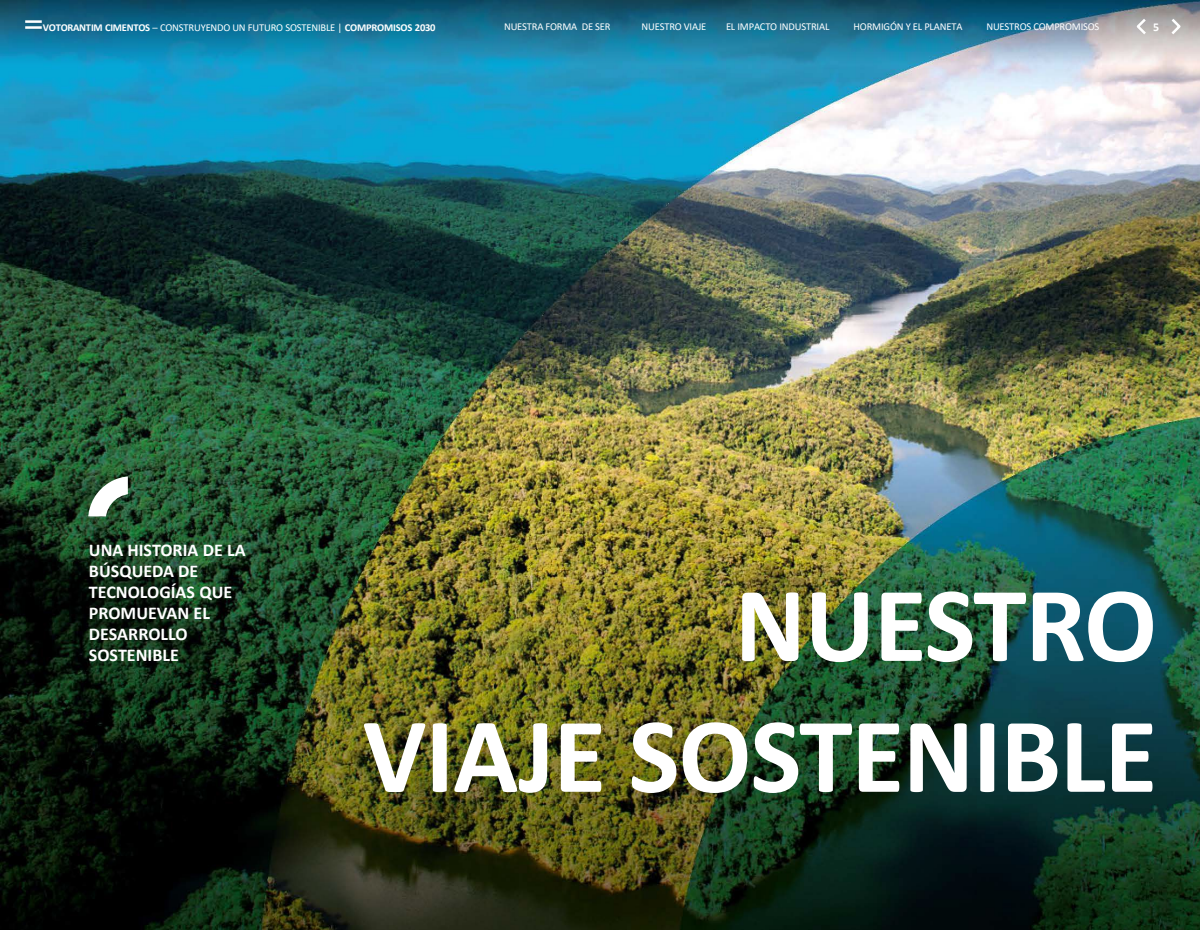
<style>
.page{position:relative;width:1200px;height:930px;background:#fff}
.page>*{position:absolute;margin:0;border:0;box-sizing:border-box;transform-origin:0 0}
.t1{font:700 108px "Calibri";letter-spacing:-.01em;color:#fff}
.t2{font:700 18px/21px "Calibri";color:#fff}
.t3{font:700 12px "Calibri";color:#fff}
.t4{font:10.5px "Calibri";letter-spacing:-.015em;color:#fff}
.t5{font:700 10.5px "Calibri";letter-spacing:-.025em;color:#fff}
.s1{font-weight:400}
</style>
<div class="page">
<img style="left:0;top:0;width:1200px;height:930px">
<svg style="left:88px;top:476px;width:40px;height:40px"></svg>
<svg style="left:1169px;top:16px;width:14px;height:21px"></svg>
<svg style="left:1134px;top:16px;width:15px;height:21px"></svg>
<hr style="left:25px;top:20px;width:17px;height:3px;background:#fff">
<hr style="left:25px;top:26px;width:17px;height:3px;background:#fff">
<p class="t5" style="left:43px;top:20px;width:394px">VOTORANTIM CIMENTOS <span class="s1">– CONSTRUYENDO UN FUTURO SOSTENIBLE |</span> COMPROMISOS 2030</p>
<p class="t4" style="left:504px;top:19px;width:108px">NUESTRA FORMA DE SER</p>
<p class="t4" style="left:642px;top:19px;width:66px">NUESTRO VIAJE</p>
<p class="t4" style="left:726px;top:19px;width:105px">EL IMPACTO INDUSTRIAL</p>
<p class="t4" style="left:854px;top:19px;width:110px">HORMIGÓN Y EL PLANETA</p>
<p class="t4" style="left:986px;top:19px;width:115px">NUESTROS COMPROMISOS</p>
<p class="t3" style="left:1153px;top:18px;width:8px">5</p>
<p class="t2" style="left:89px;top:539px;width:158px">UNA HISTORIA DE LA<br>BÚSQUEDA DE<br>TECNOLOGÍAS QUE<br>PROMUEVAN EL<br>DESARROLLO<br>SOSTENIBLE</p>
<p class="t1" style="left:735px;top:549px;width:424px">NUESTRO</p>
<p class="t1" style="left:363px;top:680px;width:796px">VIAJE SOSTENIBLE</p>
</div>
